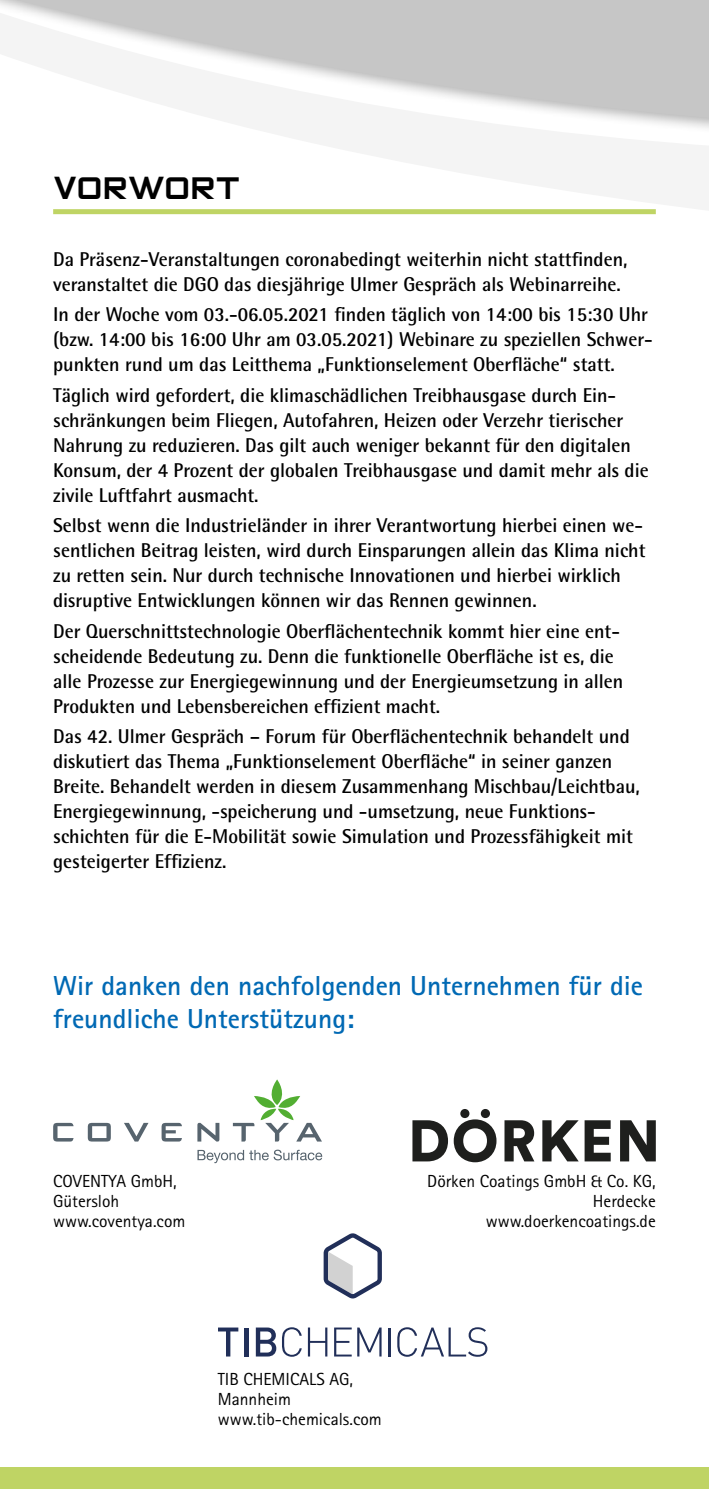
<style>
.page{position:relative;width:709px;height:1489px;background:#fff}
.page>*{position:absolute;margin:0;border:0;box-sizing:border-box;transform-origin:0 0}
.t1{font:37.5px "Zeroes Two";color:#000}
.t2{font:700 27.5px/33px "Rotis Sans Serif";color:#0069b4}
.t3{font:700 20px/25px "Rotis Semi Sans";color:#000}
.t4{font:17.5px/20px "Rotis Sans Serif";color:#000}
</style>
<div class="page">
<div style="left:0;top:1467px;width:709px;height:21px;background:#bfd464"></div>
<svg style="left:53px;top:144px;width:656px;height:71px"></svg>
<svg style="left:0;top:0;width:709px;height:128px;fill:#c6c6c6"></svg>
<div style="left:53px;top:209px;width:603px;height:5px;background:#bfd464"></div>
<svg style="left:88px;top:1122px;width:23px;height:19px"></svg>
<svg style="left:124px;top:1122px;width:24px;height:19px"></svg>
<svg style="left:197px;top:1122px;width:22px;height:19px"></svg>
<svg style="left:53px;top:1122px;width:21px;height:19px"></svg>
<svg style="left:162px;top:1122px;width:20px;height:19px"></svg>
<svg style="left:233px;top:1079px;width:89px;height:62px"></svg>
<svg style="left:197px;top:1149px;width:125px;height:14px"></svg>
<svg style="left:412px;top:1109px;width:244px;height:53px"></svg>
<svg style="left:218px;top:1327px;width:20px;height:29px"></svg>
<div style="left:244px;top:1327px;width:5px;height:29px;background:#212f59"></div>
<svg style="left:256px;top:1327px;width:20px;height:29px"></svg>
<svg style="left:282px;top:1327px;width:20px;height:29px"></svg>
<svg style="left:308px;top:1327px;width:19px;height:29px"></svg>
<svg style="left:334px;top:1327px;width:47px;height:29px"></svg>
<hr style="left:388px;top:1327px;width:3px;height:29px;background:#212f59">
<svg style="left:397px;top:1327px;width:90px;height:29px"></svg>
<svg style="left:323px;top:1233px;width:59px;height:65px"></svg>
<h1 class="t1" style="left:53px;top:169px;width:188px">VORWORT</h1>
<p class="t3" style="left:53px;top:246px;width:576px">Da Präsenz-Veranstaltungen coronabedingt weiterhin nicht stattfinden, veranstaltet die DGO das diesjährige Ulmer Gespräch als Webinarreihe.</p>
<p class="t3" style="left:53px;top:302px;width:601px">In der Woche vom 03.-06.05.2021 finden täglich von 14:00 bis 15:30 Uhr (bzw. 14:00 bis 16:00 Uhr am 03.05.2021) Webinare zu speziellen Schwer&shy;punkten rund um das Leitthema „Funktionselement Oberfläche“ statt.</p>
<p class="t3" style="left:53px;top:382px;width:597px">Täglich wird gefordert, die klimaschädlichen Treibhausgase durch Ein&shy;schränkungen beim Fliegen, Autofahren, Heizen oder Verzehr tierischer Nahrung zu reduzieren. Das gilt auch weniger bekannt für den digitalen Konsum, der 4 Prozent der globalen Treibhausgase und damit mehr als die zivile Luftfahrt ausmacht.</p>
<p class="t3" style="left:53px;top:512px;width:594px">Selbst wenn die Industrieländer in ihrer Verantwortung hierbei einen we&shy;sentlichen Beitrag leisten, wird durch Einsparungen allein das Klima nicht zu retten sein. Nur durch technische Innovationen und hierbei wirklich disruptive Entwicklungen können wir das Rennen gewinnen.</p>
<p class="t3" style="left:53px;top:618px;width:571px">Der Querschnittstechnologie Oberflächentechnik kommt hier eine ent&shy;scheidende Bedeutung zu. Denn die funktionelle Oberfläche ist es, die alle Prozesse zur Energiegewinnung und der Energieumsetzung in allen Produkten und Lebensbereichen effizient macht.</p>
<p class="t3" style="left:53px;top:723px;width:588px">Das 42. Ulmer Gespräch – Forum für Oberflächentechnik behandelt und diskutiert das Thema „Funktionselement Oberfläche“ in seiner ganzen Breite. Behandelt werden in diesem Zusammenhang Mischbau/Leichtbau, Energiegewinnung, -speicherung und -umsetzung, neue Funktions&shy;schichten für die E-Mobilität sowie Simulation und Prozessfähigkeit mit gesteigerter Effizienz.</p>
<h2 class="t2" style="left:53px;top:968px;width:591px">Wir danken den nachfolgenden Unternehmen für die freundliche Unterstützung:</h2>
<p class="t4" style="left:53px;top:1170px;width:134px">COVENTYA GmbH,<br>Gütersloh www.coventya.com</p>
<p class="t4" style="left:427px;top:1170px;width:230px;text-align:right">Dörken Coatings GmbH &amp; Co. KG,<br>Herdecke www.doerkencoatings.de</p>
<p class="t4" style="left:218px;top:1368px;width:165px">TIB CHEMICALS AG,<br>Mannheim www.tib-chemicals.com</p>
</div>
